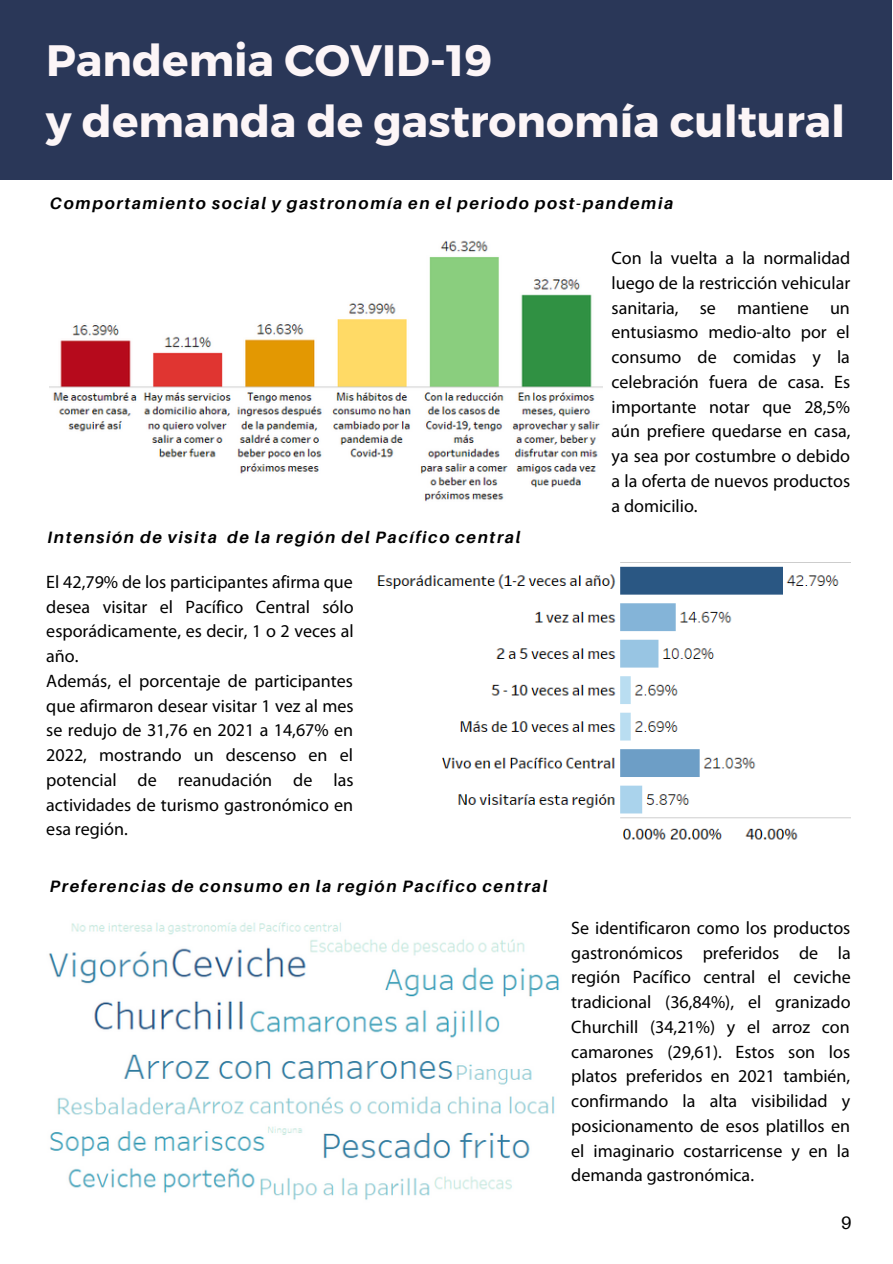
<style>
.page{position:relative;width:893px;height:1264px;background:#fff}
.page>*{position:absolute;margin:0;border:0;box-sizing:border-box;transform-origin:0 0}
.t1{font:43.95px/60.6px "Trueno Bd";color:#fcf5f7}
.t2{font:18px/24.8px "Myriad Pro";color:#000;text-align:justify}
.t3{font:18px "Aileron";color:#000}
.t4{font:italic 700 16.5px "Aileron";letter-spacing:.1em;color:#000}
</style>
<div class="page">
<div style="left:0;top:0;width:891px;height:180px;background:#2a3758"></div>
<img style="left:50px;top:240px;width:552px;height:262px">
<img style="left:377px;top:562px;width:473px;height:278px">
<img style="left:48px;top:922px;width:511px;height:278px">
<h1 class="t1" style="left:46px;top:28px;width:800px">Pandemia COVID-19<br>y demanda de gastronomía cultural</h1>
<p class="t4" style="left:50px;top:193px;width:624px">Comportamiento social y gastronomía en el periodo post-pandemia</p>
<p class="t4" style="left:48px;top:527px;width:474px">Intensión de visita de la región del Pacífico central</p>
<p class="t2" style="left:46px;top:571px;width:309px;text-align:left">El 42,79% de los participantes afirma que desea visitar el Pacífico Central sólo esporádicamente, es decir, 1 o 2 veces al año.<br>Además, el porcentaje de participantes que afirmaron desear visitar 1 vez al mes se redujo de 31,76 en 2021 a 14,67% en<br>2022, mostrando un descenso en el potencial de reanudación de las actividades de turismo gastronómico en esa región.</p>
<p class="t4" style="left:50px;top:876px;width:499px">Preferencias de consumo en la región Pacífico central</p>
<p class="t2" style="left:611px;top:247px;width:240px">Con la vuelta a la normalidad luego de la restricción vehicular sanitaria, se mantiene un entusiasmo medio-alto por el consumo de comidas y la celebración fuera de casa. Es importante notar que 28,5% aún prefiere quedarse en casa, ya sea por costumbre o debido a la oferta de nuevos productos a domicilio.</p>
<p class="t2" style="left:571px;top:917px;width:281px">Se identificaron como los productos gastronómicos preferidos de la región Pacífico central el ceviche tradicional (36,84%), el granizado Churchill (34,21%) y el arroz con camarones (29,61). Estos son los platos preferidos en 2021 también, confirmando la alta visibilidad y posicionamento de esos platillos en el imaginario costarricense y en la demanda gastronómica.</p>
<p class="t3" style="left:841px;top:1211px;width:12px">9</p>
</div>
